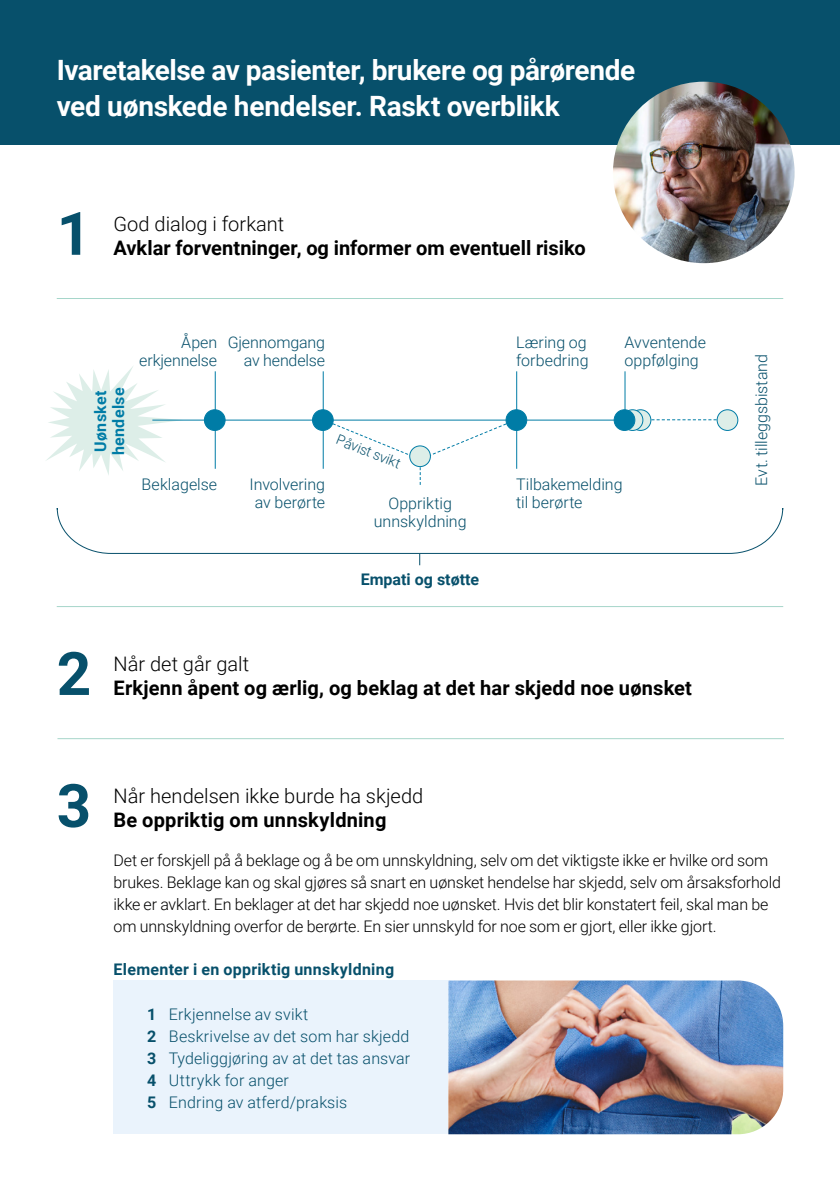
<style>
.page{position:relative;width:840px;height:1191px;background:#fff}
.page>*{position:absolute;margin:0;border:0;box-sizing:border-box;transform-origin:0 0}
.t1{font:700 60px "Roboto";color:#07506b}
.t2{font:700 28px/36px "Roboto";letter-spacing:-.015em;color:#fff}
.TE_8_11{font:700 20px "Roboto";letter-spacing:.005em;color:#000}
.TE_8_11-2{font:300 20px "Roboto";color:#000}
.BT{font:300 16px/22px "Roboto";letter-spacing:-.01em;color:#000}
.BT-2{font:300 16px/18px "Roboto";letter-spacing:.005em;color:#07506b}
.TE_8_11-3{font:700 16px "Roboto";letter-spacing:.015em;color:#07506b}
.t3{font:700 16px/18px "Roboto";letter-spacing:.02em;color:#007ca6}
.BT-3{font:700 16px/22px "Roboto";color:#07506b;text-align:justify}
.t4{font:300 14px "Roboto";color:#07506b}
</style>
<div class="page">
<div style="left:0;top:0;width:839px;height:145px;background:#07506b"></div>
<div style="left:113px;top:980px;width:335px;height:154px;background:#eaf3fc"></div>
<img style="left:612px;top:82px;width:182px;height:181px;border-radius:91px">
<svg style="left:46px;top:366px;width:137px;height:109px"></svg>
<hr style="left:152px;top:419px;width:473px;height:1px;background:#007ca6">
<hr style="left:215px;top:371px;width:1px;height:98px;background:#007ca6">
<hr style="left:322px;top:371px;width:1px;height:98px;background:#007ca6">
<hr style="left:516px;top:371px;width:1px;height:98px;background:#007ca6">
<hr style="left:624px;top:371px;width:1px;height:47px;background:#007ca6">
<svg style="left:651px;top:419px;width:65px;height:1px"></svg>
<div style="left:716px;top:410px;width:21px;height:20px;background:#ddeee8;border-radius:50%"></div>
<div style="left:716px;top:409px;width:22px;height:22px;border:1px solid #007ca6;border-radius:50%"></div>
<svg style="left:629px;top:410px;width:21px;height:20px"></svg>
<div style="left:629px;top:409px;width:22px;height:22px;border:1px solid #007ca6;border-radius:50%"></div>
<svg style="left:621px;top:410px;width:21px;height:20px"></svg>
<div style="left:621px;top:409px;width:22px;height:22px;border:1px solid #007ca6;border-radius:50%"></div>
<div style="left:613px;top:410px;width:21px;height:20px;background:#007ca6;border-radius:50%"></div>
<div style="left:613px;top:409px;width:22px;height:22px;border:1px solid #007ca6;border-radius:50%"></div>
<div style="left:505px;top:410px;width:21px;height:20px;background:#007ca6;border-radius:50%"></div>
<div style="left:505px;top:409px;width:22px;height:22px;border:1px solid #007ca6;border-radius:50%"></div>
<div style="left:312px;top:410px;width:21px;height:20px;background:#007ca6;border-radius:50%"></div>
<div style="left:312px;top:409px;width:21px;height:22px;border:1px solid #007ca6;border-radius:50%"></div>
<div style="left:204px;top:410px;width:21px;height:20px;background:#007ca6;border-radius:50%"></div>
<div style="left:204px;top:409px;width:21px;height:22px;border:1px solid #007ca6;border-radius:50%"></div>
<svg style="left:323px;top:419px;width:192px;height:66px"></svg>
<svg style="left:56px;top:508px;width:727px;height:57px"></svg>
<div style="left:409px;top:446px;width:21px;height:20px;background:#ddeee8;border-radius:50%"></div>
<div style="left:409px;top:445px;width:21px;height:22px;border:1px solid #007ca6;border-radius:50%"></div>
<img style="left:448px;top:980px;width:334px;height:154px">
<hr style="left:57px;top:298px;width:725px;height:1px;background:#a6d6ca">
<hr style="left:57px;top:606px;width:725px;height:1px;background:#a6d6ca">
<hr style="left:57px;top:738px;width:726px;height:1px;background:#a6d6ca">
<h1 class="t2" style="left:57px;top:51px;width:580px">Ivaretakelse av pasienter, brukere og pårørende ved uønskede hendelser. Raskt overblikk</h1>
<p class="t1" style="left:57px;top:191px;width:36px">1</p>
<p class="TE_8_11-2" style="left:113px;top:210px;width:172px">God dialog i forkant</p>
<p class="TE_8_11" style="left:113px;top:234px;width:473px">Avklar forventninger, og informer om eventuell risiko</p>
<p class="t3" style="left:91px;top:455px;width:69px;rotate:-90deg">Uønsket hendelse</p>
<p class="BT-2" style="left:139px;top:332px;width:79px;text-align:right">Åpen erkjennelse</p>
<p class="BT-2" style="left:227px;top:332px;width:99px;text-align:right">Gjennomgang av hendelse</p>
<p class="t4" style="left:340px;top:429px;width:70px;rotate:22deg">Påvist svikt</p>
<p class="BT-2" style="left:516px;top:332px;width:74px">Læring og forbedring</p>
<p class="BT-2" style="left:624px;top:332px;width:83px">Avventende oppfølging</p>
<p class="BT-2" style="left:141px;top:475px;width:77px">Beklagelse</p>
<p class="BT-2" style="left:249px;top:475px;width:77px;text-align:center">Involvering av berørte</p>
<p class="BT-2" style="left:373px;top:493px;width:94px;text-align:center">Oppriktig unnskyldning</p>
<p class="TE_8_11-3" style="left:360px;top:568px;width:120px">Empati og støtte</p>
<p class="BT-2" style="left:516px;top:475px;width:108px">Tilbakemelding til berørte</p>
<p class="t1" style="left:57px;top:631px;width:36px">2</p>
<p class="TE_8_11-2" style="left:113px;top:650px;width:137px">Når det går galt</p>
<p class="TE_8_11" style="left:113px;top:674px;width:579px">Erkjenn åpent og ærlig, og beklag at det har skjedd noe uønsket</p>
<p class="BT-2" style="left:751px;top:485px;width:133px;rotate:-90deg">Evt. tilleggsbistand</p>
<p class="t1" style="left:57px;top:763px;width:36px">3</p>
<p class="TE_8_11-2" style="left:113px;top:782px;width:311px">Når hendelsen ikke burde ha skjedd</p>
<p class="TE_8_11" style="left:113px;top:806px;width:274px">Be oppriktig om unnskyldning</p>
<p class="BT" style="left:113px;top:848px;width:668px">Det er forskjell på å beklage og å be om unnskyldning, selv om det viktigste ikke er hvilke ord som brukes. Beklage kan og skal gjøres så snart en uønsket hendelse har skjedd, selv om årsaksforhold ikke er avklart. En beklager at det har skjedd noe uønsket. Hvis det blir konstatert feil, skal man be om unnskyldning overfor de berørte. En sier unnskyld for noe som er gjort, eller ikke gjort.</p>
<p class="TE_8_11-3" style="left:113px;top:957px;width:282px">Elementer i en oppriktig unnskyldning</p>
<p class="BT-2" style="left:169px;top:1004px;width:141px">Erkjennelse av svikt</p>
<p class="BT-2" style="left:169px;top:1026px;width:242px">Beskrivelse av det som har skjedd</p>
<p class="BT-2" style="left:169px;top:1048px;width:243px">Tydeliggjøring av at det tas ansvar</p>
<p class="BT-2" style="left:169px;top:1070px;width:121px">Uttrykk for anger</p>
<p class="BT-2" style="left:169px;top:1092px;width:180px">Endring av atferd/praksis</p>
<p class="BT-3" style="left:147px;top:1002px;width:11px">1</p>
<p class="BT-3" style="left:147px;top:1024px;width:11px">2<br>3<br>4<br>5</p>
</div>
